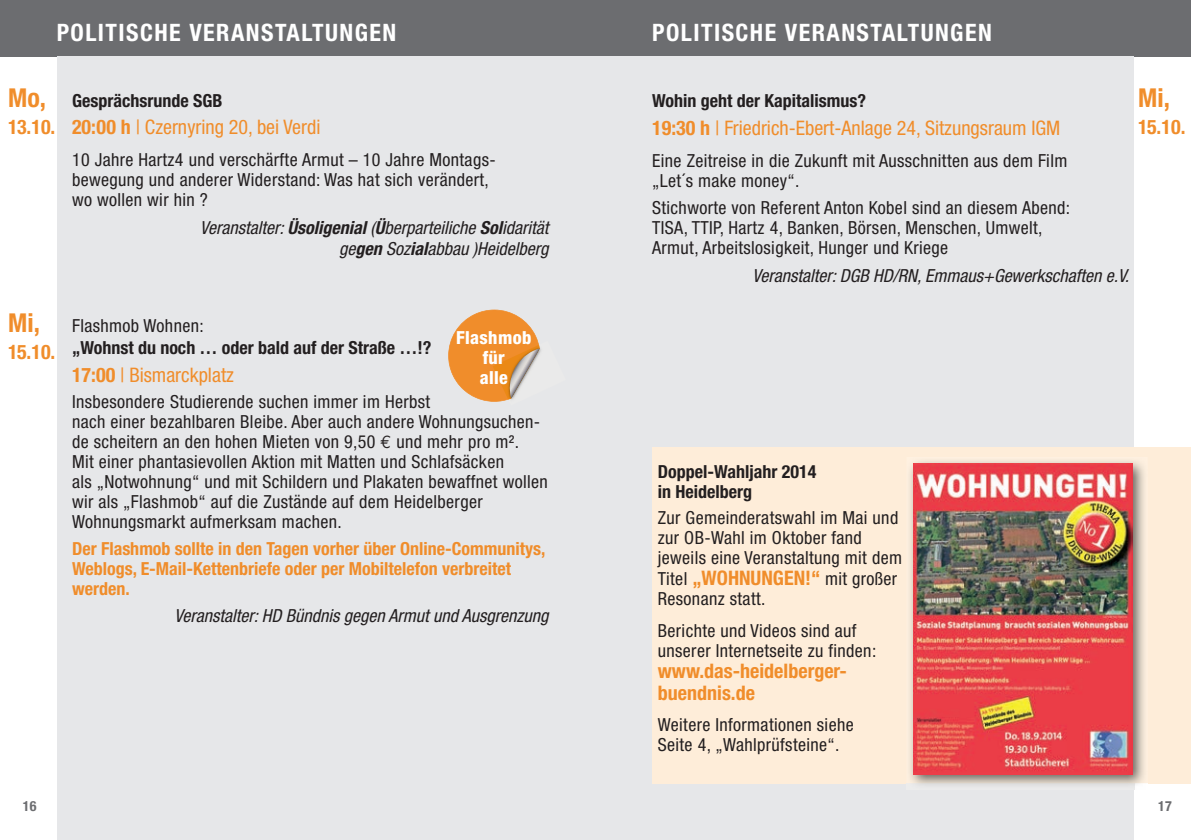
<style>
.page{position:relative;width:1191px;height:840px;background:#fff}
.page>*{position:absolute;margin:0;border:0;box-sizing:border-box;transform-origin:0 0}
.t1{font:700 condensed 26px "Helvetica Neue";color:#f08d2b}
.t2{font:700 condensed 24px "Helvetica Neue";letter-spacing:.06em;color:#fff}
.t3{font:condensed 20px "Helvetica Neue";color:#f08d2b}
.t4{font:700 condensed 20px/21.4px "Helvetica Neue";color:#f08d2b}
.t5{font:condensed 18px/20px "Helvetica Neue";letter-spacing:.02em;color:#231f20}
.t6{font:italic condensed 18px/21.4px "Helvetica Neue";color:#231f20;text-align:right}
.t7{font:700 condensed 18px/20px "Helvetica Neue";color:#f08d2b}
.t8{font:700 condensed 18px/20px "Helvetica Neue";color:#231f20}
.t9{font:800 condensed 18px/20px "Helvetica Neue";letter-spacing:.02em;color:#fff;text-align:center}
.t10{font:700 condensed 14px "Helvetica Neue";color:#6c6d70}
.s1{font-weight:700}
.s2{font-family:"Euro Mono";font-stretch:normal}
.s3{font-weight:700;font-size:20px;color:#f08d2b}
</style>
<div class="page">
<div style="left:0;top:0;width:595px;height:57px;background:#6c6d70"></div>
<div style="left:57px;top:57px;width:538px;height:782px;background:#e6e7e9"></div>
<div style="left:595px;top:0;width:596px;height:57px;background:#6c6d70"></div>
<div style="left:595px;top:57px;width:539px;height:782px;background:#e6e7e9"></div>
<svg style="left:448px;top:309px;width:92px;height:93px"></svg>
<div style="left:652px;top:446px;width:539px;height:336px;background:#feedd9"></div>
<svg style="left:1134px;top:782px;width:13px;height:6px"></svg>
<img style="left:906px;top:782px;width:228px;height:2px">
<img style="left:910px;top:461px;width:234px;height:321px">
<img style="left:913px;top:463px;width:219px;height:311px">
<h2 class="t2" style="left:57px;top:18px;width:341px">POLITISCHE VERANSTALTUNGEN</h2>
<h1 class="t1" style="left:8px;top:82px;width:39px">Mo,</h1>
<p class="t4" style="left:8px;top:116px;width:49px">13.10.</p>
<p class="t8" style="left:72px;top:90px;width:152px">Gesprächsrunde SGB</p>
<p class="t3" style="left:72px;top:115px;width:250px"><span class="s1">20:00 h</span> | Czernyring 20, bei Verdi</p>
<p class="t5" style="left:72px;top:149px;width:425px">10 Jahre Hartz4 und verschärfte Armut – 10 Jahre Montags&shy;bewegung und anderer Widerstand: Was hat sich verändert, wo wollen wir hin ?</p>
<p class="t6" style="left:200px;top:216px;width:350px">Veranstalter: <span class="s1">Üsoligenial</span> (<span class="s1">Ü</span>berparteiliche <span class="s1">Sol</span>idarität ge<span class="s1">gen</span> Soz<span class="s1">ial</span>abbau )Heidelberg</p>
<h1 class="t1" style="left:8px;top:306px;width:33px">Mi,</h1>
<p class="t4" style="left:8px;top:340px;width:49px">15.10.</p>
<p class="t5" style="left:72px;top:316px;width:133px">Flashmob Wohnen:</p>
<p class="t8" style="left:72px;top:337px;width:361px">„Wohnst du noch … oder bald auf der Straße …!?</p>
<p class="t3" style="left:72px;top:363px;width:164px"><span class="s1">17:00</span> | Bismarckplatz</p>
<p class="t5" style="left:72px;top:391px;width:477px">Insbesondere Studierende suchen immer im Herbst<br>nach einer bezahlbaren Bleibe. Aber auch andere Wohnungsuchen&shy;de scheitern an den hohen Mieten von 9,50 <span class="s2">€</span> und mehr pro m².<br>Mit einer phantasievollen Aktion mit Matten und Schlafsäcken<br>als „Notwohnung“ und mit Schildern und Plakaten bewaffnet wollen wir als „Flashmob“ auf die Zustände auf dem Heidelberger Wohnungsmarkt aufmerksam machen.</p>
<p class="t7" style="left:72px;top:538px;width:475px">Der Flashmob sollte in den Tagen vorher über Online-Communitys,<br>Weblogs, E-Mail-Kettenbriefe oder per Mobiltelefon verbreitet werden.</p>
<p class="t6" style="left:174px;top:604px;width:375px">Veranstalter: HD Bündnis gegen Armut und Ausgrenzung</p>
<p class="t9" style="left:456px;top:327px;width:77px">Flashmob für<br>alle</p>
<h2 class="t2" style="left:652px;top:18px;width:341px">POLITISCHE VERANSTALTUNGEN</h2>
<p class="t8" style="left:652px;top:90px;width:215px">Wohin geht der Kapitalismus?</p>
<p class="t3" style="left:652px;top:117px;width:410px"><span class="s1">19:30 h</span> | Friedrich-Ebert-Anlage 24, Sitzungsraum IGM</p>
<p class="t5" style="left:652px;top:150px;width:417px">Eine Zeitreise in die Zukunft mit Ausschnitten aus dem Film „Let´s make money“.</p>
<p class="t5" style="left:652px;top:197px;width:419px">Stichworte von Referent Anton Kobel sind an diesem Abend:<br>TISA, TTIP, Hartz 4, Banken, Börsen, Menschen, Umwelt,<br>Armut, Arbeitslosigkeit, Hunger und Kriege</p>
<p class="t6" style="left:752px;top:264px;width:378px">Veranstalter: DGB HD/RN, Emmaus+Gewerkschaften e.V.</p>
<h1 class="t1" style="left:1138px;top:82px;width:33px">Mi,</h1>
<p class="t4" style="left:1138px;top:116px;width:49px">15.10.</p>
<p class="t8" style="left:658px;top:461px;width:160px">Doppel-Wahljahr 2014 in Heidelberg</p>
<p class="t5" style="left:658px;top:506px;width:246px">Zur Gemeinderatswahl im Mai und zur OB-Wahl im Oktober fand jeweils eine Veranstaltung mit dem<br>Titel <span class="s3">„WOHNUNGEN!“</span> mit großer<br>Resonanz statt.</p>
<p class="t5" style="left:658px;top:619px;width:220px">Berichte und Videos sind auf unserer Internetseite zu finden:</p>
<p class="t4" style="left:658px;top:659px;width:191px">www.das-heidelberger&shy;buendnis.de</p>
<p class="t5" style="left:658px;top:714px;width:197px">Weitere Informationen siehe<br>Seite 4, „Wahlprüfsteine“.</p>
<p class="t10" style="left:23px;top:796px;width:15px">16</p>
<p class="t10" style="left:1158px;top:796px;width:15px">17</p>
</div>
